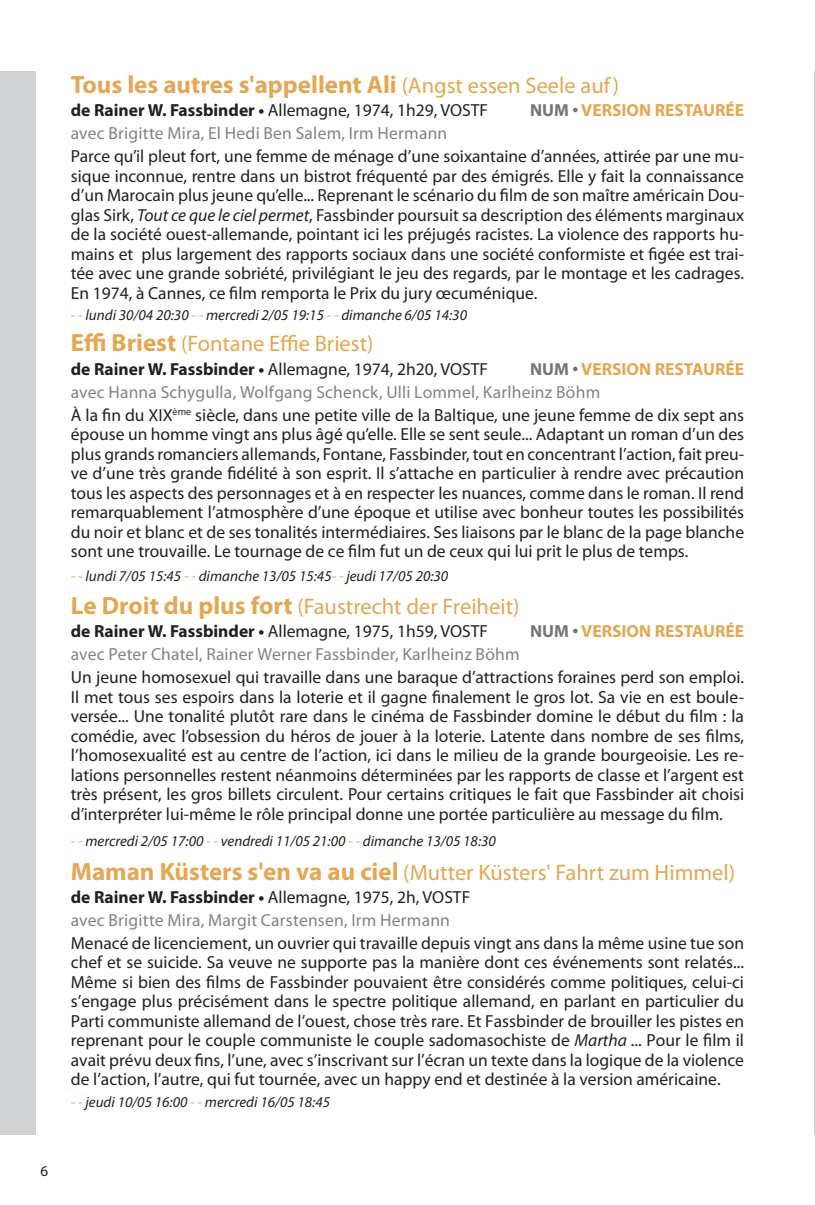
<style>
.page{position:relative;width:815px;height:1205px;background:#fff}
.page>*{position:absolute;margin:0;border:0;box-sizing:border-box;transform-origin:0 0}
.t1{font:700 25px "Myriad Pro";color:#e2a855}
.t2{font:22.5px "Myriad Pro";color:#e2a855}
.t3{font:17.5px/19.5px "Myriad Pro";color:#231f20;text-align:justify}
.t4{font:17.5px/23px "Myriad Pro";letter-spacing:.01em;color:#808285}
.t5{font:700 17.5px "Myriad";color:#e2a855}
.t6{font:italic 15px "Myriad Pro";color:#231f20}
.t7{font:15px "Myriad Pro";color:#231f20}
.s1{font-weight:400;font-size:22.5px}
.s2{font-weight:700}
.s3{color:#727477}
.s4{font-style:italic}
.s5{color:#e2a855}
.s6{font-weight:700;font-size:25px}
.s7{color:#808285}
.s8{font-weight:700;color:#231f20}
.s9{color:#231f20}
</style>
<div class="page">
<div style="left:0;top:71px;width:35px;height:1063px;background:#d1d2d4"></div>
<hr style="left:814px;top:71px;width:1px;height:1063px;background:#d1d2d4">
<p class="t7" style="left:40px;top:1161px;width:9px">6</p>
<h1 class="t1" style="left:71px;top:68px;width:550px">Tous les autres s'appellent Ali <span class="s1">(Angst essen Seele auf)</span></h1>
<p class="t3" style="left:71px;top:100px;width:419px"><span class="s2">de Rainer W. Fassbinder •</span> Allemagne, 1974, 1h29, VOSTF</p>
<p class="t5" style="left:530px;top:101px;width:215px"><span class="s3">NUM •</span> VERSION RESTAURÉE</p>
<p class="t4" style="left:71px;top:122px;width:378px">avec Brigitte Mira, El Hedi Ben Salem, Irm Hermann</p>
<p class="t3" style="left:71px;top:146px;width:675px">Parce qu’il pleut fort, une femme de ménage d’une soixantaine d’années, attirée par une mu&shy;sique inconnue, rentre dans un bistrot fréquenté par des émigrés. Elle y fait la connaissance d’un Marocain plus jeune qu’elle... Reprenant le scénario du film de son maître américain Dou&shy;glas Sirk, <span class="s4">Tout ce que le ciel permet</span>, Fassbinder poursuit sa description des éléments marginaux de la société ouest-allemande, pointant ici les préjugés racistes. La violence des rapports hu&shy;mains et plus largement des rapports sociaux dans une société conformiste et figée est trai&shy;tée avec une grande sobriété, privilégiant le jeu des regards, par le montage et les cadrages.<br>En 1974, à Cannes, ce film remporta le Prix du jury œcuménique.</p>
<p class="t6" style="left:71px;top:306px;width:398px"><span class="s5">- -</span> lundi 30/04 20:30 <span class="s5">- -</span> mercredi 2/05 19:15 <span class="s5">- -</span> dimanche 6/05 14:30</p>
<p class="t2" style="left:71px;top:330px;width:304px"><span class="s6">Effi Briest</span> (Fontane Effie Briest)</p>
<p class="t3" style="left:71px;top:359px;width:419px"><span class="s2">de Rainer W. Fassbinder •</span> Allemagne, 1974, 2h20, VOSTF</p>
<p class="t5" style="left:530px;top:360px;width:215px"><span class="s3">NUM •</span> VERSION RESTAURÉE</p>
<p class="t3" style="left:71px;top:380px;width:675px;line-height:23px"><span class="s7">avec Hanna Schygulla, Wolfgang Schenck, Ulli Lommel, Karlheinz Böhm<br></span>À la fin du XIX<sup>ème</sup> siècle, dans une petite ville de la Baltique, une jeune femme de dix sept ans</p>
<p class="t3" style="left:71px;top:424px;width:675px">épouse un homme vingt ans plus âgé qu’elle. Elle se sent seule... Adaptant un roman d’un des plus grands romanciers allemands, Fontane, Fassbinder, tout en concentrant l’action, fait preu&shy;ve d’une très grande fidélité à son esprit. Il s’attache en particulier à rendre avec précaution tous les aspects des personnages et à en respecter les nuances, comme dans le roman. Il rend remarquablement l’atmosphère d’une époque et utilise avec bonheur toutes les possibilités du noir et blanc et de ses tonalités intermédiaires. Ses liaisons par le blanc de la page blanche sont une trouvaille. Le tournage de ce film fut un de ceux qui lui prit le plus de temps.</p>
<p class="t6" style="left:71px;top:566px;width:379px"><span class="s5">- -</span> lundi 7/05 15:45 <span class="s5">- -</span> dimanche 13/05 15:45<span class="s5">- -</span> jeudi 17/05 20:30</p>
<p class="t2" style="left:71px;top:593px;width:450px"><span class="s6">Le Droit du plus fort</span> (Faustrecht der Freiheit)</p>
<p class="t3" style="left:71px;top:621px;width:419px"><span class="s2">de Rainer W. Fassbinder •</span> Allemagne, 1975, 1h59, VOSTF</p>
<p class="t5" style="left:530px;top:622px;width:215px"><span class="s3">NUM •</span> VERSION RESTAURÉE</p>
<p class="t4" style="left:71px;top:643px;width:450px">avec Peter Chatel, Rainer Werner Fassbinder, Karlheinz Böhm</p>
<p class="t3" style="left:71px;top:667px;width:675px">Un jeune homosexuel qui travaille dans une baraque d’attractions foraines perd son emploi.<br>Il met tous ses espoirs dans la loterie et il gagne finalement le gros lot. Sa vie en est boule&shy;versée... Une tonalité plutôt rare dans le cinéma de Fassbinder domine le début du film : la comédie, avec l’obsession du héros de jouer à la loterie. Latente dans nombre de ses films, l’homosexualité est au centre de l’action, ici dans le milieu de la grande bourgeoisie. Les re&shy;lations personnelles restent néanmoins déterminées par les rapports de classe et l’argent est très présent, les gros billets circulent. Pour certains critiques le fait que Fassbinder ait choisi d’interpréter lui-même le rôle principal donne une portée particulière au message du film.</p>
<p class="t6" style="left:71px;top:831px;width:427px"><span class="s5">- -</span> mercredi 2/05 17:00 <span class="s5">- -</span> vendredi 11/05 21:00 <span class="s5">- -</span> dimanche 13/05 18:30</p>
<p class="t2" style="left:71px;top:858px;width:666px"><span class="s6">Maman Küsters s'en va au ciel</span> (Mutter Küsters' Fahrt zum Himmel)</p>
<p class="t4" style="left:71px;top:885px;width:401px"><span class="s8">de Rainer W. Fassbinder •</span> <span class="s9">Allemagne, 1975, 2h, VOSTF </span>avec Brigitte Mira, Margit Carstensen, Irm Hermann</p>
<p class="t3" style="left:71px;top:933px;width:675px">Menacé de licenciement, un ouvrier qui travaille depuis vingt ans dans la même usine tue son chef et se suicide. Sa veuve ne supporte pas la manière dont ces événements sont relatés...<br>Même si bien des films de Fassbinder pouvaient être considérés comme politiques, celui-ci s’engage plus précisément dans le spectre politique allemand, en parlant en particulier du Parti communiste allemand de l’ouest, chose très rare. Et Fassbinder de brouiller les pistes en reprenant pour le couple communiste le couple sadomasochiste de <span class="s4">Martha</span> ... Pour le film il avait prévu deux fins, l’une, avec s’inscrivant sur l’écran un texte dans la logique de la violence de l’action, l’autre, qui fut tournée, avec un happy end et destinée à la version américaine.</p>
<p class="t6" style="left:71px;top:1092px;width:261px"><span class="s5">- -</span> jeudi 10/05 16:00 <span class="s5">- -</span> mercredi 16/05 18:45</p>
</div>
